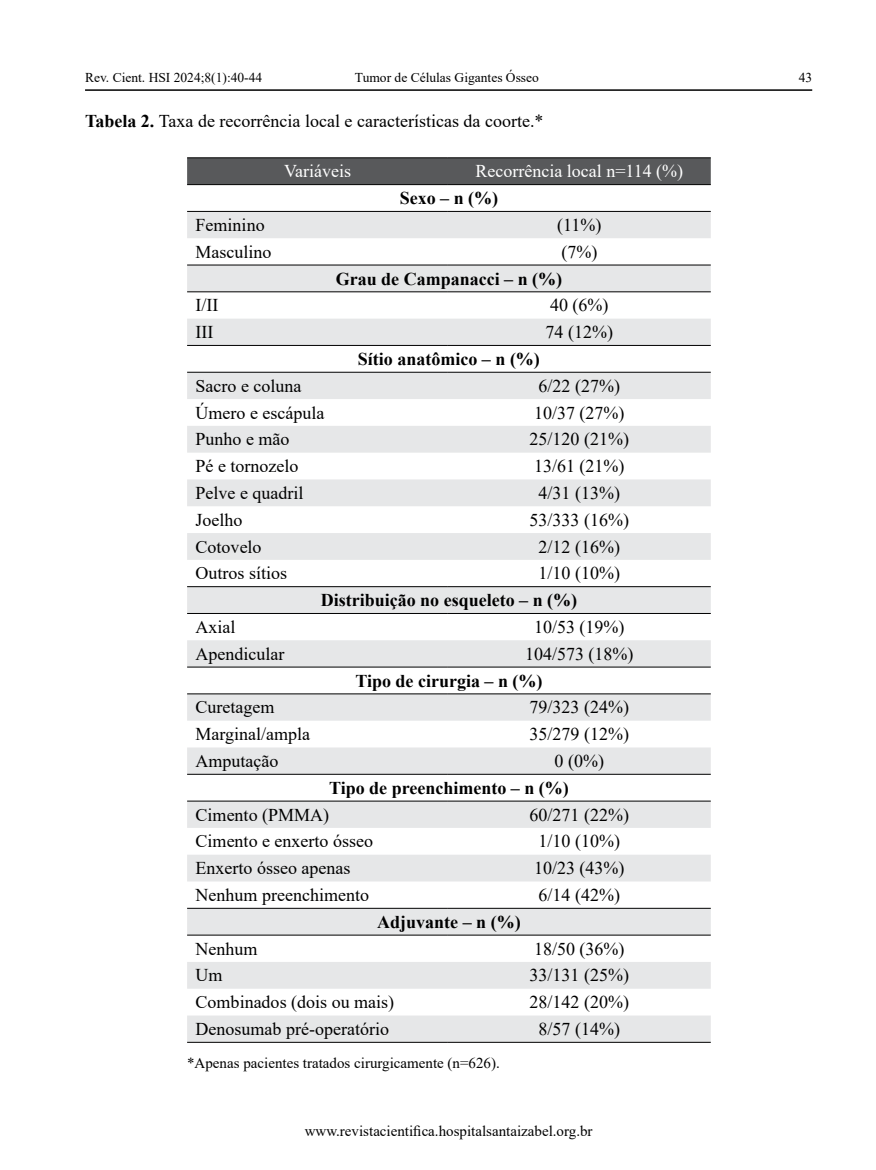
<style>
.page{position:relative;width:876px;height:1170px;background:#fff}
.page>*{position:absolute;margin:0;border:0;box-sizing:border-box;transform-origin:0 0}
.t1{font:18px "Times New Roman";color:#000}
.t2{font:700 18px "Times New Roman";color:#000}
.t3{font:18px "Times New Roman";color:#fff}
.t4{font:15px "Times New Roman";color:#000}
.t5{font:13.5px "Times New Roman";color:#000}
.s1{font-weight:700}
</style>
<div class="page">
<hr style="left:85px;top:89px;width:727px;height:2px;background:#000">
<div style="left:187px;top:158px;width:524px;height:26px;background:#58595b"></div>
<svg style="left:187px;top:212px;width:524px;height:829px;fill:#e6e7e8"></svg>
<hr style="left:187px;top:1041px;width:261px;height:1px;background:#000">
<hr style="left:448px;top:1041px;width:263px;height:1px;background:#000">
<hr style="left:187px;top:157px;width:261px;height:1px;background:#000">
<hr style="left:448px;top:157px;width:263px;height:1px;background:#000">
<hr style="left:187px;top:184px;width:261px;height:1px;background:#000">
<hr style="left:448px;top:184px;width:263px;height:1px;background:#000">
<hr style="left:187px;top:211px;width:261px;height:1px;background:#000">
<hr style="left:448px;top:211px;width:263px;height:1px;background:#000">
<hr style="left:187px;top:264px;width:261px;height:1px;background:#000">
<hr style="left:448px;top:264px;width:263px;height:1px;background:#000">
<hr style="left:187px;top:291px;width:261px;height:1px;background:#000">
<hr style="left:448px;top:291px;width:263px;height:1px;background:#000">
<hr style="left:187px;top:345px;width:261px;height:1px;background:#000">
<hr style="left:448px;top:345px;width:263px;height:1px;background:#000">
<hr style="left:187px;top:372px;width:261px;height:1px;background:#000">
<hr style="left:448px;top:372px;width:263px;height:1px;background:#000">
<hr style="left:187px;top:586px;width:261px;height:1px;background:#000">
<hr style="left:448px;top:586px;width:263px;height:1px;background:#000">
<hr style="left:187px;top:613px;width:261px;height:1px;background:#000">
<hr style="left:448px;top:613px;width:263px;height:1px;background:#000">
<hr style="left:187px;top:666px;width:261px;height:1px;background:#000">
<hr style="left:448px;top:666px;width:263px;height:1px;background:#000">
<hr style="left:187px;top:693px;width:261px;height:1px;background:#000">
<hr style="left:448px;top:693px;width:263px;height:1px;background:#000">
<hr style="left:187px;top:773px;width:261px;height:1px;background:#000">
<hr style="left:448px;top:773px;width:263px;height:1px;background:#000">
<hr style="left:187px;top:800px;width:261px;height:1px;background:#000">
<hr style="left:448px;top:800px;width:263px;height:1px;background:#000">
<hr style="left:187px;top:907px;width:261px;height:1px;background:#000">
<hr style="left:448px;top:907px;width:263px;height:1px;background:#000">
<hr style="left:187px;top:934px;width:261px;height:1px;background:#000">
<hr style="left:448px;top:934px;width:263px;height:1px;background:#000">
<p class="t5" style="left:355px;top:68px;width:186px">Tumor de Células Gigantes Ósseo</p>
<p class="t5" style="left:85px;top:68px;width:179px">Rev. Cient. HSI 2024;8(1):40-44</p>
<p class="t5" style="left:799px;top:68px;width:15px">43</p>
<p class="t1" style="left:85px;top:109px;width:460px"><span class="s1">Tabela 2.</span> Taxa de recorrência local e características da coorte.*</p>
<p class="t3" style="left:284px;top:159px;width:68px">Variáveis</p>
<p class="t3" style="left:475px;top:159px;width:209px">Recorrência local n=114 (%)</p>
<p class="t2" style="left:400px;top:185px;width:100px">Sexo – n (%)</p>
<p class="t1" style="left:196px;top:212px;width:71px">Feminino</p>
<p class="t1" style="left:557px;top:212px;width:46px">(11%)</p>
<p class="t1" style="left:196px;top:239px;width:77px">Masculino</p>
<p class="t1" style="left:561px;top:239px;width:37px">(7%)</p>
<p class="t2" style="left:336px;top:265px;width:228px">Grau de Campanacci – n (%)</p>
<p class="t1" style="left:196px;top:293px;width:24px">I/II</p>
<p class="t1" style="left:550px;top:293px;width:60px">40 (6%)</p>
<p class="t1" style="left:196px;top:319px;width:19px">III</p>
<p class="t1" style="left:546px;top:319px;width:69px">74 (12%)</p>
<p class="t2" style="left:358px;top:346px;width:183px">Sítio anatômico – n (%)</p>
<p class="t1" style="left:196px;top:373px;width:107px">Sacro e coluna</p>
<p class="t1" style="left:539px;top:373px;width:83px">6/22 (27%)</p>
<p class="t1" style="left:196px;top:400px;width:130px">Úmero e escápula</p>
<p class="t1" style="left:534px;top:400px;width:92px">10/37 (27%)</p>
<p class="t1" style="left:196px;top:426px;width:95px">Punho e mão</p>
<p class="t1" style="left:530px;top:426px;width:101px">25/120 (21%)</p>
<p class="t1" style="left:196px;top:453px;width:104px">Pé e tornozelo</p>
<p class="t1" style="left:534px;top:453px;width:92px">13/61 (21%)</p>
<p class="t1" style="left:196px;top:480px;width:109px">Pelve e quadril</p>
<p class="t1" style="left:539px;top:480px;width:83px">4/31 (13%)</p>
<p class="t1" style="left:196px;top:507px;width:48px">Joelho</p>
<p class="t1" style="left:530px;top:507px;width:101px">53/333 (16%)</p>
<p class="t1" style="left:196px;top:534px;width:68px">Cotovelo</p>
<p class="t1" style="left:539px;top:534px;width:83px">2/12 (16%)</p>
<p class="t1" style="left:196px;top:560px;width:93px">Outros sítios</p>
<p class="t1" style="left:539px;top:560px;width:83px">1/10 (10%)</p>
<p class="t2" style="left:321px;top:587px;width:258px">Distribuição no esqueleto – n (%)</p>
<p class="t1" style="left:196px;top:614px;width:41px">Axial</p>
<p class="t1" style="left:534px;top:614px;width:92px">10/53 (19%)</p>
<p class="t1" style="left:196px;top:641px;width:90px">Apendicular</p>
<p class="t1" style="left:525px;top:641px;width:110px">104/573 (18%)</p>
<p class="t2" style="left:355px;top:667px;width:189px">Tipo de cirurgia – n (%)</p>
<p class="t1" style="left:196px;top:694px;width:80px">Curetagem</p>
<p class="t1" style="left:530px;top:694px;width:101px">79/323 (24%)</p>
<p class="t1" style="left:196px;top:721px;width:116px">Marginal/ampla</p>
<p class="t1" style="left:530px;top:721px;width:101px">35/279 (12%)</p>
<p class="t1" style="left:196px;top:748px;width:84px">Amputação</p>
<p class="t1" style="left:555px;top:748px;width:51px">0 (0%)</p>
<p class="t2" style="left:329px;top:774px;width:241px">Tipo de preenchimento – n (%)</p>
<p class="t1" style="left:196px;top:801px;width:135px">Cimento (PMMA)</p>
<p class="t1" style="left:530px;top:801px;width:101px">60/271 (22%)</p>
<p class="t1" style="left:196px;top:828px;width:179px">Cimento e enxerto ósseo</p>
<p class="t1" style="left:539px;top:828px;width:83px">1/10 (10%)</p>
<p class="t1" style="left:196px;top:855px;width:156px">Enxerto ósseo apenas</p>
<p class="t1" style="left:534px;top:855px;width:92px">10/23 (43%)</p>
<p class="t1" style="left:196px;top:882px;width:175px">Nenhum preenchimento</p>
<p class="t1" style="left:539px;top:882px;width:83px">6/14 (42%)</p>
<p class="t2" style="left:377px;top:908px;width:145px">Adjuvante – n (%)</p>
<p class="t1" style="left:196px;top:935px;width:63px">Nenhum</p>
<p class="t1" style="left:534px;top:935px;width:92px">18/50 (36%)</p>
<p class="t1" style="left:196px;top:962px;width:28px">Um</p>
<p class="t1" style="left:530px;top:962px;width:101px">33/131 (25%)</p>
<p class="t1" style="left:196px;top:989px;width:200px">Combinados (dois ou mais)</p>
<p class="t1" style="left:530px;top:989px;width:101px">28/142 (20%)</p>
<p class="t1" style="left:196px;top:1016px;width:195px">Denosumab pré-operatório</p>
<p class="t1" style="left:539px;top:1016px;width:83px">8/57 (14%)</p>
<p class="t4" style="left:187px;top:1052px;width:314px">*Apenas pacientes tratados cirurgicamente (n=626).</p>
<p class="t4" style="left:305px;top:1119px;width:289px">www.revistacientifica.hospitalsantaizabel.org.br</p>
</div>
